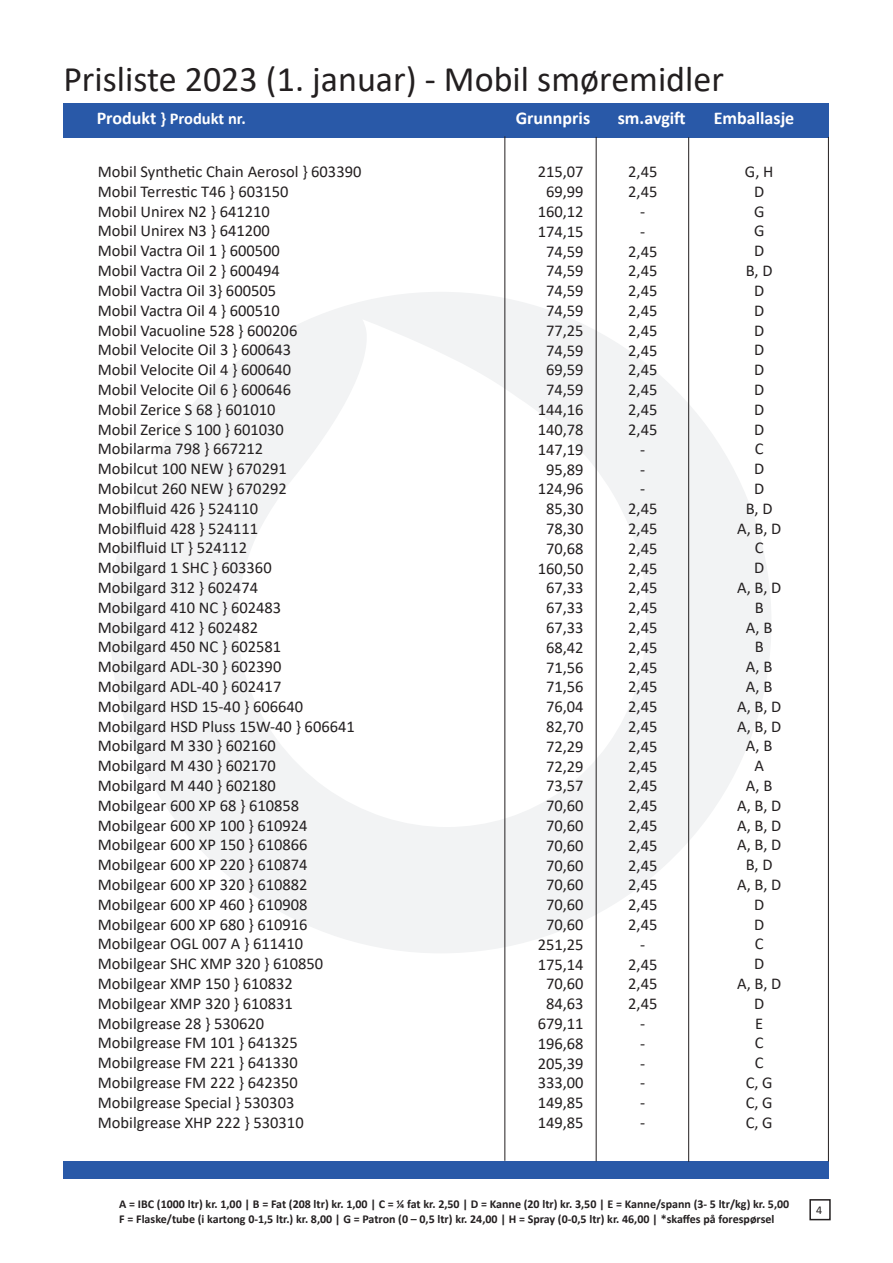
<style>
.page{position:relative;width:893px;height:1263px;background:#fff}
.page>*{position:absolute;margin:0;border:0;box-sizing:border-box;transform-origin:0 0}
.t1{font:36px "Calibri";color:#231f20}
.t2{font:700 18px "Calibri";color:#fff}
.t3{font:16.5px/19.8px "Calibri";color:#231f20;text-align:center}
.t4{font:700 16.5px "Calibri";color:#fff}
.t5{font:700 12px/14.4px "Calibri";color:#231f20}
.t6{font:12px "Calibri";color:#231f20}
.s1{font-size:18px}
</style>
<div class="page">
<div style="left:64px;top:103px;width:765px;height:34px;background:#2959a8"></div>
<svg style="left:110px;top:292px;width:661px;height:661px"></svg>
<div style="left:809px;top:1199px;width:22px;height:21px;border:2px solid #231f20"></div>
<div style="left:63px;top:1161px;width:766px;height:17px;background:#2959a8"></div>
<hr style="left:828px;top:137px;width:1px;height:1024px;background:#231f20">
<hr style="left:596px;top:137px;width:1px;height:1024px;background:#231f20">
<hr style="left:688px;top:137px;width:1px;height:1025px;background:#231f20">
<hr style="left:504px;top:136px;width:1px;height:1025px;background:#231f20">
<h1 class="t1" style="left:63px;top:54px;width:662px">Prisliste 2023 (1. januar) - Mobil smøremidler</h1>
<p class="t4" style="left:97px;top:107px;width:151px"><span class="s1">Produkt</span> } Produkt nr.</p>
<p class="t2" style="left:516px;top:105px;width:76px">Grunnpris</p>
<p class="t2" style="left:618px;top:105px;width:69px">sm.avgift</p>
<p class="t2" style="left:714px;top:105px;width:82px">Emballasje</p>
<p class="t3" style="left:98px;top:161px;width:265px;text-align:left">Mobil Synthetic Chain Aerosol } 603390<br>Mobil Terrestic T46 } 603150<br>Mobil Unirex N2 } 641210<br>Mobil Unirex N3 } 641200<br>Mobil Vactra Oil 1 } 600500<br>Mobil Vactra Oil 2 } 600494<br>Mobil Vactra Oil 3} 600505<br>Mobil Vactra Oil 4 } 600510<br>Mobil Vacuoline 528 } 600206<br>Mobil Velocite Oil 3 } 600643<br>Mobil Velocite Oil 4 } 600640<br>Mobil Velocite Oil 6 } 600646<br>Mobil Zerice S 68 } 601010<br>Mobil Zerice S 100 } 601030<br>Mobilarma 798 } 667212<br>Mobilcut 100 NEW } 670291<br>Mobilcut 260 NEW } 670292<br>Mobilfluid 426 } 524110<br>Mobilfluid 428 } 524111<br>Mobilfluid LT } 524112<br>Mobilgard 1 SHC } 603360<br>Mobilgard 312 } 602474<br>Mobilgard 410 NC } 602483<br>Mobilgard 412 } 602482<br>Mobilgard 450 NC } 602581<br>Mobilgard ADL-30 } 602390<br>Mobilgard ADL-40 } 602417<br>Mobilgard HSD 15-40 } 606640<br>Mobilgard HSD Pluss 15W-40 } 606641<br>Mobilgard M 330 } 602160<br>Mobilgard M 430 } 602170<br>Mobilgard M 440 } 602180<br>Mobilgear 600 XP 68 } 610858<br>Mobilgear 600 XP 100 } 610924<br>Mobilgear 600 XP 150 } 610866<br>Mobilgear 600 XP 220 } 610874<br>Mobilgear 600 XP 320 } 610882<br>Mobilgear 600 XP 460 } 610908<br>Mobilgear 600 XP 680 } 610916<br>Mobilgear OGL 007 A } 611410<br>Mobilgear SHC XMP 320 } 610850<br>Mobilgear XMP 150 } 610832<br>Mobilgear XMP 320 } 610831<br>Mobilgrease 28 } 530620<br>Mobilgrease FM 101 } 641325<br>Mobilgrease FM 221 } 641330<br>Mobilgrease FM 222 } 642350<br>Mobilgrease Special } 530303<br>Mobilgrease XHP 222 } 530310</p>
<p class="t3" style="left:538px;top:162px;width:47px">215,07<br>69,99<br>160,12<br>174,15<br>74,59<br>74,59<br>74,59<br>74,59<br>77,25<br>74,59<br>69,59<br>74,59<br>144,16<br>140,78<br>147,19<br>95,89<br>124,96<br>85,30<br>78,30<br>70,68<br>160,50<br>67,33<br>67,33<br>67,33<br>68,42<br>71,56<br>71,56<br>76,04<br>82,70<br>72,29<br>72,29<br>73,57<br>70,60<br>70,60<br>70,60<br>70,60<br>70,60<br>70,60<br>70,60<br>251,25<br>175,14<br>70,60<br>84,63<br>679,11<br>196,68<br>205,39<br>333,00<br>149,85<br>149,85</p>
<p class="t3" style="left:628px;top:162px;width:31px">2,45<br>2,45 -<br>-<br>2,45<br>2,45<br>2,45<br>2,45<br>2,45<br>2,45<br>2,45<br>2,45<br>2,45<br>2,45 -<br>-<br>-<br>2,45<br>2,45<br>2,45<br>2,45<br>2,45<br>2,45<br>2,45<br>2,45<br>2,45<br>2,45<br>2,45<br>2,45<br>2,45<br>2,45<br>2,45<br>2,45<br>2,45<br>2,45<br>2,45<br>2,45<br>2,45<br>2,45 -<br>2,45<br>2,45<br>2,45 -<br>-<br>-<br>-<br>-<br>-</p>
<p class="t3" style="left:737px;top:161px;width:46px">G, H<br>D<br>G<br>G<br>D<br>B, D<br>D<br>D<br>D<br>D<br>D<br>D<br>D<br>D<br>C<br>D<br>D<br>B, D<br>A, B, D<br>C<br>D<br>A, B, D<br>B<br>A, B<br>B<br>A, B<br>A, B<br>A, B, D<br>A, B, D<br>A, B<br>A<br>A, B<br>A, B, D<br>A, B, D<br>A, B, D<br>B, D<br>A, B, D<br>D<br>D<br>C<br>D<br>A, B, D<br>D<br>E<br>C<br>C<br>C, G<br>C, G<br>C, G</p>
<p class="t5" style="left:119px;top:1197px;width:671px">A = IBC (1000 ltr) kr. 1,00 | B = Fat (208 ltr) kr. 1,00 | C = ¼ fat kr. 2,50 | D = Kanne (20 ltr) kr. 3,50 | E = Kanne/spann (3- 5 ltr/kg) kr. 5,00<br>F = Flaske/tube (i kartong 0-1,5 ltr.) kr. 8,00 | G = Patron (0 – 0,5 ltr) kr. 24,00 | H = Spray (0-0,5 ltr) kr. 46,00 | *skaffes på forespørsel</p>
<p class="t6" style="left:816px;top:1202px;width:8px">4</p>
</div>
